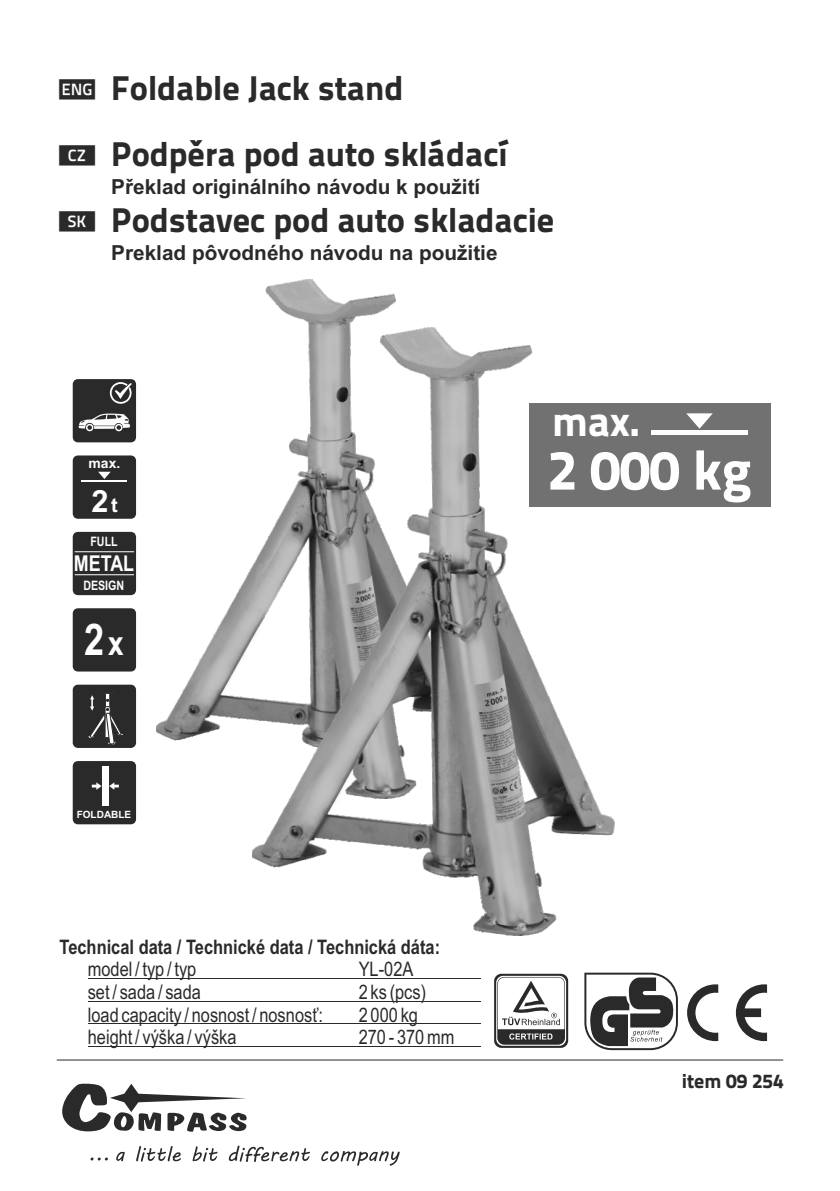
<style>
.page{position:relative;width:840px;height:1191px;background:#fff}
.page>*{position:absolute;margin:0;border:0;box-sizing:border-box;transform-origin:0 0}
.t1{font:56px "Titillium Text 25 L 800 wt,Bold";color:#fefefe}
.t2{font:700 43.8px "Arial Narrow";color:#fefefe}
.t3{font:42.2px "Titillium Text 25 L 800 wt,Bold";color:#fefefe}
.t4{font:34.4px/66.6px "Titillium Text 25 L 800 wt,Bold";color:#2a2a2a}
.t5{font:700 30.6px "Arial";color:#fefefe}
.t6{font:700 21.8px "Arial Narrow";color:#fefefe}
.t7{font:700 20.8px "Arial";color:#2a2a2a}
.t8{font:20px "Arial Narrow";color:#2a2a2a}
.t9{font:700 20px "Arial Narrow";color:#2a2a2a}
.t10{font:20px "Titillium Text 25 L 800 wt,Bold";color:#2a2a2a}
.t11{font:700 14px "Arial";color:#fefefe}
.t12{font:700 13px "Arial Narrow";color:#fefefe}
.t13{font:700 10px "Arial";color:#fefefe}
.s1{font-family:"znacky MPZ";font-size:26.8px}
.s2{font-size:20px}
.s3{font-size:34.2px}
</style>
<div class="page">
<hr style="left:88px;top:978px;width:392px;height:1px;background:#2a2a2a">
<hr style="left:88px;top:1000px;width:392px;height:1px;background:#2a2a2a">
<hr style="left:88px;top:1023px;width:392px;height:1px;background:#2a2a2a">
<hr style="left:88px;top:1046px;width:392px;height:1px;background:#2a2a2a">
<svg style="left:62px;top:1083px;width:184px;height:48px"></svg>
<svg style="left:116px;top:1145px;width:283px;height:20px"></svg>
<svg style="left:90px;top:1157px;width:18px;height:3px"></svg>
<hr style="left:57px;top:1059px;width:725px;height:1px;background:#2a2a2a">
<svg style="left:687px;top:984px;width:30px;height:57px"></svg>
<svg style="left:735px;top:984px;width:31px;height:57px"></svg>
<div style="left:529px;top:403px;width:241px;height:103px;background:#717171"></div>
<hr style="left:651px;top:431px;width:96px;height:4px;background:#fefefe">
<svg style="left:686px;top:413px;width:26px;height:16px"></svg>
<div style="left:73px;top:608px;width:63px;height:63px;background:#2a2a2a"></div>
<svg style="left:73px;top:455px;width:63px;height:64px;background:#343434"></svg>
<div style="left:73px;top:532px;width:63px;height:63px;background:#2a2a2a"></div>
<hr style="left:75px;top:574px;width:59px;height:1px;background:#fefefe">
<hr style="left:75px;top:551px;width:59px;height:1px;background:#fefefe">
<svg style="left:73px;top:379px;width:63px;height:63px;background:#4e4e4e"></svg>
<div style="left:73px;top:684px;width:63px;height:64px;background:#2a2a2a;border-radius:5px"></div>
<svg style="left:88px;top:693px;width:35px;height:52px"></svg>
<svg style="left:73px;top:761px;width:63px;height:63px;background:#3d3d3d"></svg>
<img style="left:157px;top:280px;width:279px;height:461px">
<img style="left:252px;top:328px;width:362px;height:607px">
<svg style="left:584px;top:972px;width:93px;height:78px"></svg>
<svg style="left:494px;top:973px;width:74px;height:74px"></svg>
<h3 class="t4" style="left:56px;top:58px;width:452px"><span class="s1">E</span> Foldable Jack stand<br><span class="s1">C</span> Podpěra pod auto skládací</h3>
<p class="t7" style="left:111px;top:179px;width:370px">Překlad originálního návodu k použití</p>
<h3 class="t4" style="left:56px;top:190px;width:499px"><span class="s1">S</span> Podstavec pod auto skladacie</h3>
<p class="t7" style="left:111px;top:244px;width:387px">Preklad pôvodného návodu na použitie</p>
<p class="t11" style="left:88px;top:458px;width:33px">max.</p>
<h3 class="t5" style="left:91px;top:489px;width:28px">2<span class="s2">t</span></h3>
<p class="t12" style="left:90px;top:537px;width:29px">FULL</p>
<p class="t6" style="left:74px;top:555px;width:62px">METAL</p>
<p class="t12" style="left:83px;top:580px;width:42px">DESIGN</p>
<h2 class="t2" style="left:84px;top:623px;width:41px">2<span class="s3">x</span></h2>
<p class="t13" style="left:77px;top:811px;width:56px">FOLDABLE</p>
<p class="t9" style="left:59px;top:939px;width:382px">Technical data / Technické data / Technická dáta:</p>
<p class="t8" style="left:88px;top:961px;width:110px">model / typ / typ</p>
<p class="t8" style="left:358px;top:961px;width:56px">YL-02A</p>
<p class="t8" style="left:88px;top:984px;width:115px">set / sada / sada</p>
<p class="t8" style="left:358px;top:984px;width:69px">2 ks (pcs)</p>
<p class="t8" style="left:88px;top:1007px;width:237px">load capacity / nosnost / nosnosť:</p>
<p class="t8" style="left:358px;top:1007px;width:61px">2 000 kg</p>
<p class="t8" style="left:88px;top:1029px;width:150px">height / výška / výška</p>
<p class="t8" style="left:358px;top:1029px;width:97px">270 - 370 mm</p>
<h3 class="t3" style="left:551px;top:404px;width:90px">max.</h3>
<h1 class="t1" style="left:547px;top:447px;width:206px">2 000 kg</h1>
<p class="t10" style="left:681px;top:1073px;width:103px">item 09 254</p>
</div>
